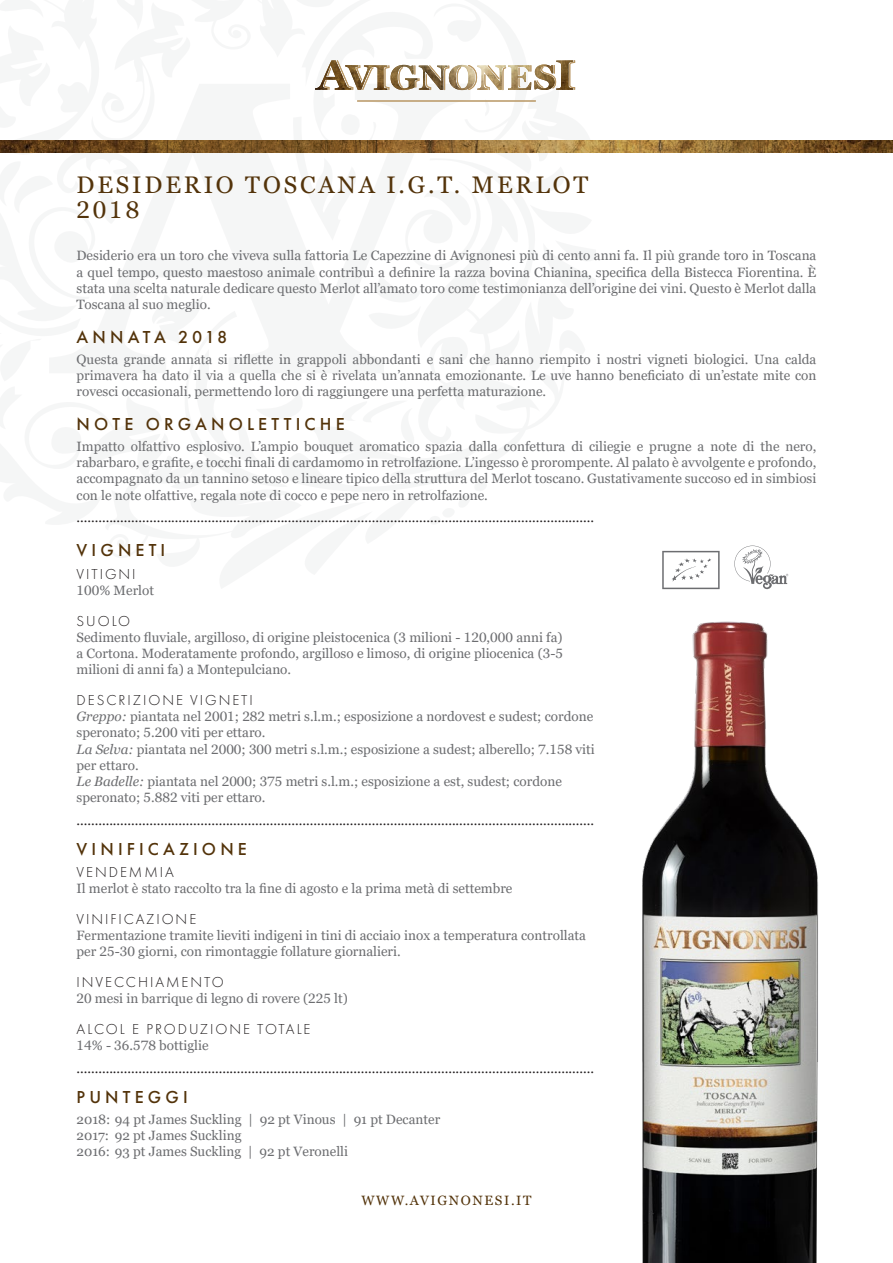
<style>
.page{position:relative;width:893px;height:1263px;background:#fff}
.page>*{position:absolute;margin:0;border:0;box-sizing:border-box;transform-origin:0 0}
.t1{font:24px/25.5px "Georgia Pro";letter-spacing:.12em;color:#53330a}
.t2{font:500 18px "Futura PT";letter-spacing:.23em;color:#53330a}
.t3{font:500 18px "Futura PT";letter-spacing:.205em;color:#53330a}
.t4{font:300 15px "Futura PT";letter-spacing:.13em;color:#231f20}
.t5{font:13.5px/16.2px "Georgia Pro";color:#6c6d70;text-align:justify}
.t6{font:13.5px "Georgia Pro";color:#231f20}
.t7{font:13.5px/16.2px "Georgia";color:#6c6d70}
.t8{font:13.5px "Georgia Pro";letter-spacing:.12em;color:#53330a}
.s1{font-style:italic}
</style>
<div class="page">
<img style="left:315px;top:60px;width:254px;height:30px">
<svg style="left:734px;top:546px;width:54px;height:43px"></svg>
<svg style="left:662px;top:551px;width:58px;height:38px"></svg>
<img style="left:642px;top:621px;width:176px;height:642px">
<svg style="left:0;top:140px;width:893px;height:13px;background:#845f2c"></svg>
<svg style="left:384px;top:65px;width:5px;height:25px"></svg>
<svg style="left:324px;top:68px;width:7px;height:22px"></svg>
<svg style="left:337px;top:60px;width:37px;height:30px"></svg>
<svg style="left:398px;top:67px;width:5px;height:21px"></svg>
<svg style="left:468px;top:65px;width:9px;height:25px"></svg>
<svg style="left:569px;top:60px;width:6px;height:30px"></svg>
<svg style="left:414px;top:65px;width:5px;height:23px"></svg>
<svg style="left:426px;top:65px;width:23px;height:25px"></svg>
<svg style="left:484px;top:65px;width:22px;height:25px"></svg>
<svg style="left:457px;top:67px;width:4px;height:21px"></svg>
<svg style="left:519px;top:68px;width:1px;height:19px"></svg>
<svg style="left:531px;top:65px;width:25px;height:24px"></svg>
<hr style="left:357px;top:101px;width:179px;height:1px;background:#b99764">
<h1 class="t1" style="left:77px;top:173px;width:513px">DESIDERIO TOSCANA I.G.T. MERLOT<br>2018</h1>
<p class="t5" style="left:77px;top:248px;width:741px">Desiderio era un toro che viveva sulla fattoria Le Capezzine di Avignonesi più di cento anni fa. Il più grande toro in Toscana a quel tempo, questo maestoso animale contribuì a definire la razza bovina Chianina, specifica della Bistecca Fiorentina. È stata una scelta naturale dedicare questo Merlot all’amato toro come testimonianza dell’origine dei vini. Questo è Merlot dalla Toscana al suo meglio.</p>
<h2 class="t3" style="left:77px;top:326px;width:152px">ANNATA 2018</h2>
<p class="t5" style="left:77px;top:351px;width:741px">Questa grande annata si riflette in grappoli abbondanti e sani che hanno riempito i nostri vigneti biologici. Una calda primavera ha dato il via a quella che si è rivelata un’annata emozionante. Le uve hanno beneficiato di un’estate mite con rovesci occasionali, permettendo loro di raggiungere una perfetta maturazione.</p>
<h2 class="t2" style="left:77px;top:414px;width:270px">NOTE ORGANOLETTICHE</h2>
<p class="t5" style="left:77px;top:439px;width:741px">Impatto olfattivo esplosivo. L’ampio bouquet aromatico spazia dalla confettura di ciliegie e prugne a note di the nero, rabarbaro, e grafite, e tocchi finali di cardamomo in retrolfazione. L’ingesso è prorompente. Al palato è avvolgente e profondo, accompagnato da un tannino setoso e lineare tipico della struttura del Merlot toscano. Gustativamente succoso ed in simbiosi con le note olfattive, regala note di cocco e pepe nero in retrolfazione.</p>
<p class="t6" style="left:77px;top:510px;width:519px">..............................................................................................................................................</p>
<h2 class="t2" style="left:77px;top:539px;width:90px">VIGNETI</h2>
<p class="t4" style="left:77px;top:565px;width:61px">VITIGNI</p>
<p class="t5" style="left:77px;top:582px;width:79px">100% Merlot</p>
<p class="t4" style="left:77px;top:612px;width:55px">SUOLO</p>
<p class="t5" style="left:77px;top:629px;width:488px">Sedimento fluviale, argilloso, di origine pleistocenica (3 milioni - 120,000 anni fa) a Cortona. Moderatamente profondo, argilloso e limoso, di origine pliocenica (3-5 milioni di anni fa) a Montepulciano.</p>
<p class="t4" style="left:77px;top:691px;width:178px">DESCRIZIONE VIGNETI</p>
<p class="t5" style="left:77px;top:709px;width:520px;text-align:left"><span class="s1">Greppo:</span> piantata nel 2001; 282 metri s.l.m.; esposizione a nordovest e sudest; cordone speronato; 5.200 viti per ettaro.<br><span class="s1">La Selva:</span> piantata nel 2000; 300 metri s.l.m.; esposizione a sudest; alberello; 7.158 viti per ettaro.<br><span class="s1">Le Badelle:</span> piantata nel 2000; 375 metri s.l.m.; esposizione a est, sudest; cordone speronato; 5.882 viti per ettaro.</p>
<p class="t6" style="left:77px;top:812px;width:519px">..............................................................................................................................................</p>
<h2 class="t2" style="left:77px;top:838px;width:172px">VINIFICAZIONE</h2>
<p class="t4" style="left:77px;top:863px;width:99px">VENDEMMIA</p>
<p class="t7" style="left:77px;top:881px;width:437px">Il merlot è stato raccolto tra la fine di agosto e la prima metà di settembre</p>
<p class="t4" style="left:77px;top:910px;width:121px">VINIFICAZIONE</p>
<p class="t5" style="left:77px;top:928px;width:511px">Fermentazione tramite lieviti indigeni in tini di acciaio inox a temperatura controllata per 25-30 giorni, con rimontaggie follature giornalieri.</p>
<p class="t4" style="left:77px;top:974px;width:149px">INVECCHIAMENTO</p>
<p class="t5" style="left:77px;top:991px;width:273px">20 mesi in barrique di legno di rovere (225 lt)</p>
<p class="t4" style="left:77px;top:1021px;width:235px">ALCOL E PRODUZIONE TOTALE</p>
<p class="t5" style="left:77px;top:1038px;width:134px">14% - 36.578 bottiglie</p>
<p class="t6" style="left:77px;top:1060px;width:519px">..............................................................................................................................................</p>
<h2 class="t2" style="left:77px;top:1086px;width:113px">PUNTEGGI</h2>
<p class="t7" style="left:77px;top:1111px;width:365px">2018: 94 pt James Suckling | 92 pt Vinous | 91 pt Decanter<br>2017: 92 pt James Suckling<br>2016: 93 pt James Suckling | 92 pt Veronelli</p>
<p class="t8" style="left:361px;top:1193px;width:172px">WWW.AVIGNONESI.IT</p>
</div>
